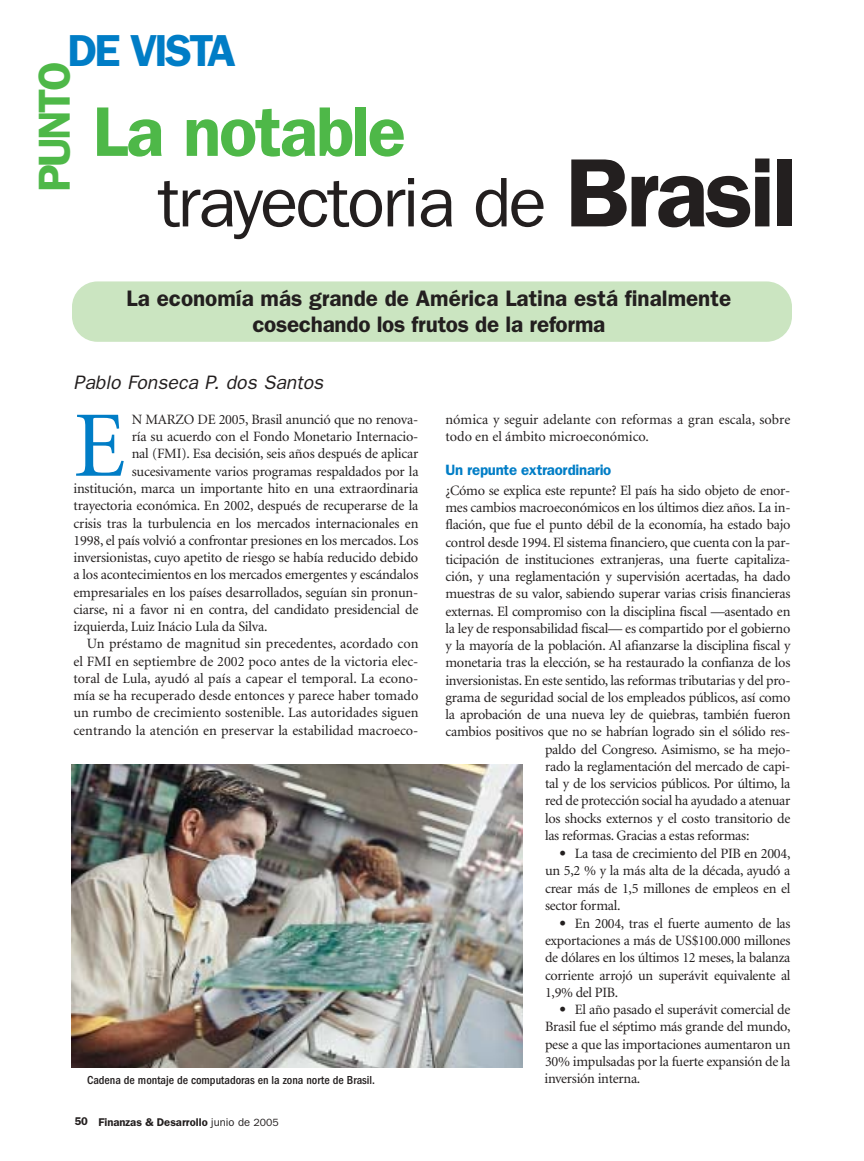
<style>
.page{position:relative;width:864px;height:1161px;background:#fff}
.page>*{position:absolute;margin:0;border:0;box-sizing:border-box;transform-origin:0 0}
.t1{font:93.75px "Minion";color:#007dc6}
.t2{font:70.5px/70.5px "Franklin Gothic";letter-spacing:-.035em;color:#231f1f}
.t3{font:600 45px "Franklin Gothic";letter-spacing:-.06em;color:#007dc6}
.t4{font:600 45px "Franklin Gothic";letter-spacing:-.06em;color:#4eb848}
.t5{font:600 22.5px/25.5px "Franklin Gothic";color:#231f1f;text-align:center}
.t6{font:italic 19.5px "Franklin Gothic";color:#231f1f}
.t7{font:600 15px "Franklin Gothic";letter-spacing:-.02em;color:#007dc6}
.t8{font:14.25px/17.2px "Minion";letter-spacing:-.02em;color:#231f1f;text-align:justify}
.t9{font:14.25px/17.2px "Minion";color:#231f1f}
.t10{font:500 condensed 12px "Franklin Gothic";color:#231f1f}
.t11{font:600 11.25px "Franklin Gothic";color:#231f1f}
.s1{font-weight:600;color:#4eb848}
.s2{font-weight:600;font-size:97.5px}
.s3{font-weight:400}
.s4{font-weight:400;font-size:10.5px}
.s5{font-family:"Franklin Gothic";font-weight:600}
</style>
<div class="page">
<div style="left:72px;top:281px;width:720px;height:61px;background:#cbe5c1;border-radius:26px"></div>
<img style="left:72px;top:764px;width:451px;height:303px">
<h3 class="t3" style="left:68px;top:35px;width:170px">DE VISTA</h3>
<h3 class="t4" style="left:39px;top:192px;width:132px;rotate:-90deg">PUNTO</h3>
<h2 class="t2" style="left:158px;top:103px;width:641px;text-indent:-65px"><span class="s1">La notable<br></span>trayectoria de <span class="s2">Brasil</span></h2>
<h3 class="t5" style="left:127px;top:288px;width:606px">La economía más grande de América Latina está finalmente cosechando los frutos de la reforma</h3>
<h3 class="t6" style="left:74px;top:375px;width:251px">Pablo Fonseca P. dos Santos</h3>
<p class="t8" style="left:132px;top:412px;width:288px">N MARZO DE 2005, Brasil anunció que no renova-</p>
<p class="t8" style="left:132px;top:429px;width:288px">ría su acuerdo con el Fondo Monetario Internacio-</p>
<p class="t8" style="left:132px;top:446px;width:288px">nal (FMI). Esa decisión, seis años después de aplicar</p>
<p class="t8" style="left:132px;top:464px;width:288px">sucesivamente varios programas respaldados por la</p>
<p class="t8" style="left:73px;top:481px;width:347px">institución, marca un importante hito en una extraordinaria</p>
<p class="t8" style="left:73px;top:498px;width:346px">trayectoria económica. En 2002, después de recuperarse de la</p>
<p class="t8" style="left:73px;top:515px;width:346px">crisis tras la turbulencia en los mercados internacionales en</p>
<p class="t8" style="left:73px;top:533px;width:346px">1998, el país volvió a confrontar presiones en los mercados. Los</p>
<p class="t8" style="left:73px;top:550px;width:346px">inversionistas, cuyo apetito de riesgo se había reducido debido</p>
<p class="t8" style="left:73px;top:567px;width:346px">a los acontecimientos en los mercados emergentes y escándalos</p>
<p class="t8" style="left:73px;top:584px;width:346px">empresariales en los países desarrollados, seguían sin pronun-</p>
<p class="t8" style="left:73px;top:602px;width:347px">ciarse, ni a favor ni en contra, del candidato presidencial de</p>
<p class="t8" style="left:73px;top:619px;width:195px">izquierda, Luiz Inácio Lula da Silva.</p>
<p class="t9" style="left:87px;top:636px;width:333px">Un préstamo de magnitud sin precedentes, acordado con</p>
<p class="t9" style="left:73px;top:653px;width:346px">el FMI en septiembre de 2002 poco antes de la victoria elec-</p>
<p class="t9" style="left:73px;top:671px;width:346px">toral de Lula, ayudó al país a capear el temporal. La econo-</p>
<p class="t9" style="left:73px;top:688px;width:346px">mía se ha recuperado desde entonces y parece haber tomado</p>
<p class="t9" style="left:73px;top:705px;width:346px">un rumbo de crecimiento sostenible. Las autoridades siguen</p>
<p class="t9" style="left:73px;top:722px;width:346px">centrando la atención en preservar la estabilidad macroeco-</p>
<h1 class="t1" style="left:74px;top:409px;width:53px">E</h1>
<p class="t10" style="left:87px;top:1076px;width:290px">Cadena de montaje de computadoras en la zona norte de Brasil.</p>
<p class="t11" style="left:74px;top:1118px;width:206px">50 Finanzas &amp; Desarrollo <span class="s3">junio de</span> <span class="s4">2005</span></p>
<p class="t9" style="left:445px;top:412px;width:346px">nómica y seguir adelante con reformas a gran escala, sobre todo en el ámbito microeconómico.</p>
<p class="t7" style="left:445px;top:464px;width:167px">Un repunte extraordinario</p>
<p class="t8" style="left:445px;top:483px;width:346px">¿Cómo se explica este repunte? El país ha sido objeto de enor-</p>
<p class="t8" style="left:445px;top:500px;width:347px">mes cambios macroeconómicos en los últimos diez años. La in-</p>
<p class="t8" style="left:445px;top:517px;width:347px">flación, que fue el punto débil de la economía, ha estado bajo</p>
<p class="t8" style="left:445px;top:534px;width:347px">control desde 1994. El sistema financiero, que cuenta con la par-</p>
<p class="t8" style="left:445px;top:552px;width:347px">ticipación de instituciones extranjeras, una fuerte capitaliza-</p>
<p class="t8" style="left:445px;top:569px;width:347px">ción, y una reglamentación y supervisión acertadas, ha dado</p>
<p class="t8" style="left:445px;top:586px;width:347px">muestras de su valor, sabiendo superar varias crisis financieras</p>
<p class="t8" style="left:445px;top:603px;width:346px">externas. El compromiso con la disciplina fiscal —asentado en</p>
<p class="t8" style="left:445px;top:621px;width:347px">la ley de responsabilidad fiscal— es compartido por el gobierno</p>
<p class="t8" style="left:445px;top:638px;width:346px">y la mayoría de la población. Al afianzarse la disciplina fiscal y</p>
<p class="t8" style="left:445px;top:655px;width:346px">monetaria tras la elección, se ha restaurado la confianza de los</p>
<p class="t8" style="left:445px;top:672px;width:347px">inversionistas. En este sentido, las reformas tributarias y del pro-</p>
<p class="t8" style="left:445px;top:690px;width:346px">grama de seguridad social de los empleados públicos, así como</p>
<p class="t8" style="left:445px;top:707px;width:346px">la aprobación de una nueva ley de quiebras, también fueron</p>
<p class="t8" style="left:445px;top:724px;width:347px">cambios positivos que no se habrían logrado sin el sólido res-</p>
<p class="t8" style="left:545px;top:741px;width:247px">paldo del Congreso. Asimismo, se ha mejo-</p>
<p class="t8" style="left:545px;top:759px;width:247px">rado la reglamentación del mercado de capi-</p>
<p class="t8" style="left:545px;top:776px;width:247px">tal y de los servicios públicos. Por último, la</p>
<p class="t8" style="left:545px;top:793px;width:247px">red de protección social ha ayudado a atenuar</p>
<p class="t8" style="left:545px;top:810px;width:247px">los shocks externos y el costo transitorio de</p>
<p class="t8" style="left:545px;top:828px;width:206px">las reformas. Gracias a estas reformas:</p>
<p class="t8" style="left:545px;top:846px;width:247px;text-indent:14px"><span class="s5">•</span> La tasa de crecimiento del PIB en 2004, un 5,2 % y la más alta de la década, ayudó a crear más de 1,5 millones de empleos en el sector formal.</p>
<p class="t8" style="left:545px;top:915px;width:247px;text-indent:14px"><span class="s5">•</span> En 2004, tras el fuerte aumento de las exportaciones a más de US$100.000 millones de dólares en los últimos 12 meses, la balanza corriente arrojó un superávit equivalente al 1,9% del PIB.</p>
<p class="t8" style="left:545px;top:1002px;width:247px;text-indent:14px"><span class="s5">•</span> El año pasado el superávit comercial de Brasil fue el séptimo más grande del mundo, pese a que las importaciones aumentaron un 30% impulsadas por la fuerte expansión de la inversión interna.</p>
</div>
